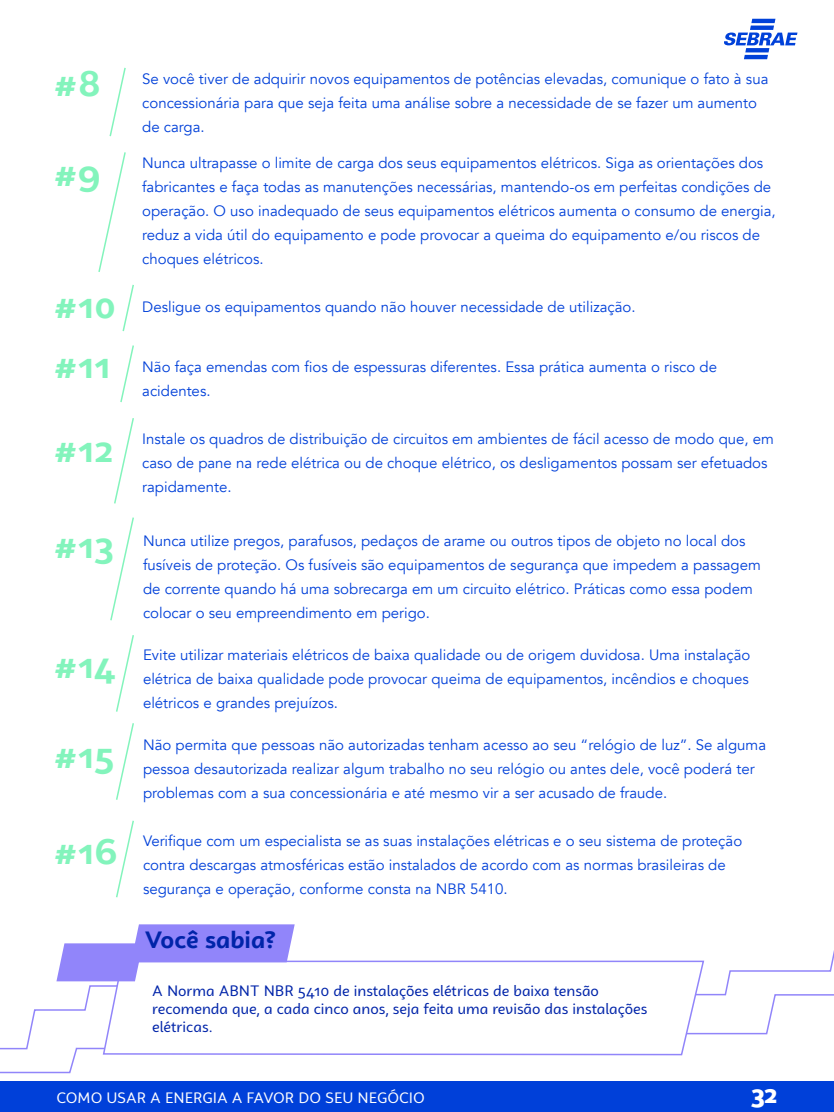
<style>
.page{position:relative;width:834px;height:1112px;background:#fff}
.page>*{position:absolute;margin:0;border:0;box-sizing:border-box;transform-origin:0 0}
.t1{font:700 36px/60px "Campuni";color:#83f4bc}
.t2{font:900 25px "Campuni";color:#fff}
.t3{font:700 24px "Campuni";color:#0024a9}
.t4{font:15px/24px "Avenir";color:#0040d9}
.t5{font:15px/18px "Campuni";color:#0024a9}
.t6{font:15px "Campuni";color:#fff}
</style>
<div class="page">
<div style="left:0;top:1082px;width:834px;height:30px;background:#0040d9"></div>
<svg style="left:109px;top:67px;width:17px;height:70px"></svg>
<svg style="left:98px;top:152px;width:28px;height:120px"></svg>
<svg style="left:122px;top:284px;width:12px;height:48px"></svg>
<svg style="left:120px;top:345px;width:14px;height:58px"></svg>
<svg style="left:114px;top:418px;width:20px;height:86px"></svg>
<svg style="left:110px;top:517px;width:24px;height:104px"></svg>
<svg style="left:116px;top:635px;width:18px;height:77px"></svg>
<svg style="left:116px;top:723px;width:18px;height:77px"></svg>
<svg style="left:116px;top:820px;width:18px;height:78px"></svg>
<svg style="left:705px;top:950px;width:129px;height:85px"></svg>
<svg style="left:295px;top:960px;width:410px;height:96px"></svg>
<svg style="left:0;top:924px;width:295px;height:158px"></svg>
<svg style="left:724px;top:19px;width:74px;height:40px"></svg>
<h1 class="t1" style="left:54px;top:54px;width:48px">#8</h1>
<h1 class="t1" style="left:54px;top:144px;width:49px">#9</h1>
<h1 class="t1" style="left:54px;top:276px;width:64px">#10 #11</h1>
<h1 class="t1" style="left:54px;top:420px;width:61px">#12</h1>
<h1 class="t1" style="left:54px;top:516px;width:62px">#13</h1>
<h1 class="t1" style="left:54px;top:636px;width:63px">#14</h1>
<h1 class="t1" style="left:54px;top:726px;width:62px">#15</h1>
<h1 class="t1" style="left:54px;top:822px;width:65px">#16</h1>
<p class="t4" style="left:142px;top:67px;width:628px">Se você tiver de adquirir novos equipamentos de potências elevadas, comunique o fato à sua concessionária para que seja feita uma análise sobre a necessidade de se fazer um aumento de carga.</p>
<p class="t4" style="left:142px;top:151px;width:635px">Nunca ultrapasse o limite de carga dos seus equipamentos elétricos. Siga as orientações dos fabricantes e faça todas as manutenções necessárias, mantendo-os em perfeitas condições de operação. O uso inadequado de seus equipamentos elétricos aumenta o consumo de energia, reduz a vida útil do equipamento e pode provocar a queima do equipamento e/ou riscos de choques elétricos.</p>
<p class="t4" style="left:142px;top:295px;width:495px">Desligue os equipamentos quando não houver necessidade de utilização.</p>
<p class="t4" style="left:142px;top:355px;width:576px">Não faça emendas com fios de espessuras diferentes. Essa prática aumenta o risco de acidentes.</p>
<p class="t4" style="left:142px;top:427px;width:633px">Instale os quadros de distribuição de circuitos em ambientes de fácil acesso de modo que, em caso de pane na rede elétrica ou de choque elétrico, os desligamentos possam ser efetuados rapidamente.</p>
<p class="t4" style="left:143px;top:529px;width:619px">Nunca utilize pregos, parafusos, pedaços de arame ou outros tipos de objeto no local dos fusíveis de proteção. Os fusíveis são equipamentos de segurança que impedem a passagem de corrente quando há uma sobrecarga em um circuito elétrico. Práticas como essa podem colocar o seu empreendimento em perigo.</p>
<p class="t4" style="left:143px;top:643px;width:609px;text-align:justify">Evite utilizar materiais elétricos de baixa qualidade ou de origem duvidosa. Uma instalação elétrica de baixa qualidade pode provocar queima de equipamentos, incêndios e choques elétricos e grandes prejuízos.</p>
<p class="t4" style="left:143px;top:733px;width:625px">Não permita que pessoas não autorizadas tenham acesso ao seu “relógio de luz”. Se alguma pessoa desautorizada realizar algum trabalho no seu relógio ou antes dele, você poderá ter problemas com a sua concessionária e até mesmo vir a ser acusado de fraude.</p>
<p class="t4" style="left:143px;top:829px;width:601px">Verifique com um especialista se as suas instalações elétricas e o seu sistema de proteção contra descargas atmosféricas estão instalados de acordo com as normas brasileiras de segurança e operação, conforme consta na NBR 5410.</p>
<h3 class="t3" style="left:145px;top:924px;width:133px">Você sabia?</h3>
<p class="t5" style="left:152px;top:982px;width:497px">A Norma ABNT NBR 5410 de instalações elétricas de baixa tensão recomenda que, a cada cinco anos, seja feita uma revisão das instalações elétricas.</p>
<p class="t6" style="left:56px;top:1088px;width:370px">COMO USAR A ENERGIA A FAVOR DO SEU NEGÓCIO</p>
<h2 class="t2" style="left:751px;top:1078px;width:28px">32</h2>
</div>
